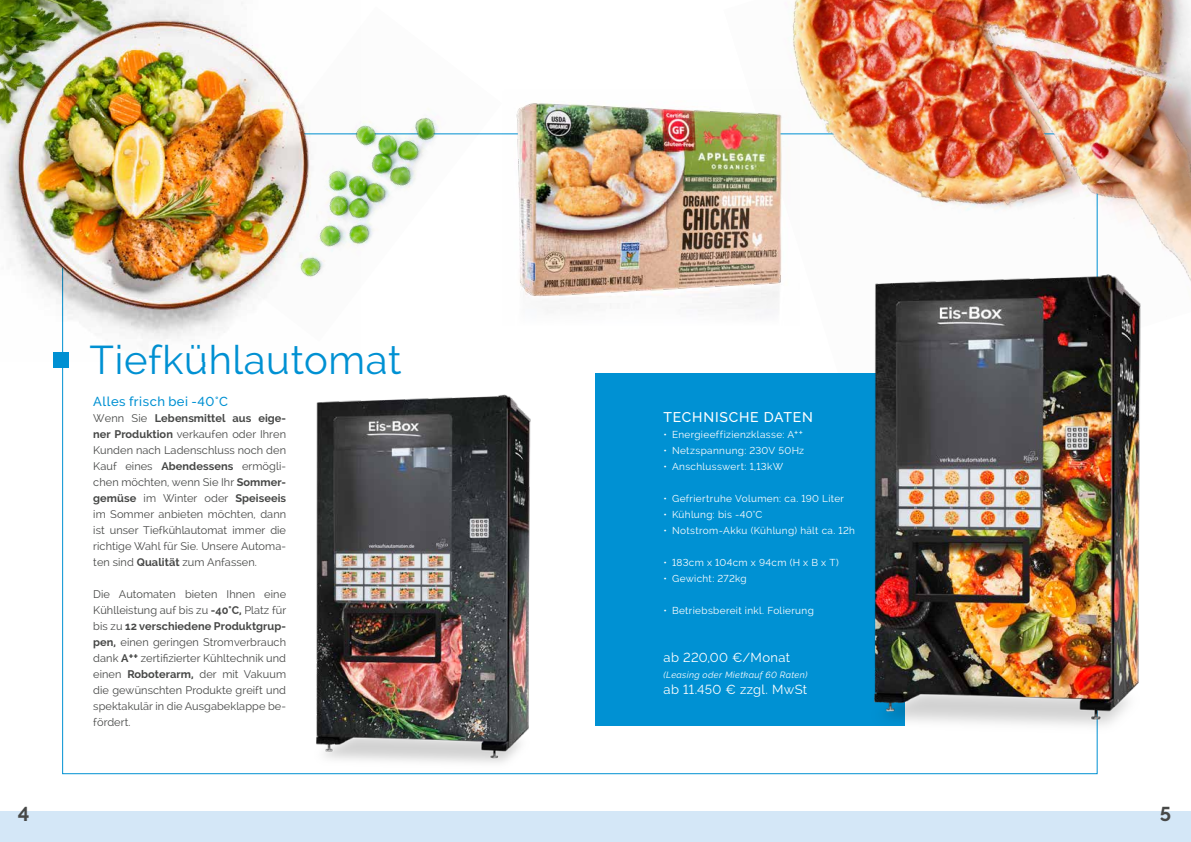
<style>
.page{position:relative;width:1191px;height:842px;background:#fff}
.page>*{position:absolute;margin:0;border:0;box-sizing:border-box;transform-origin:0 0}
.t1{font:40px "Raleway";letter-spacing:.015em;color:#0091d3}
.t2{font:700 20px "Raleway";color:#474847}
.t3{font:500 14px "Raleway";letter-spacing:.055em;color:#fff}
.t4{font:13px "Raleway";letter-spacing:.025em;color:#fff}
.t5{font:500 13px "Raleway";letter-spacing:.04em;color:#0091d3}
.t6{font:11px/16px "Raleway";letter-spacing:.005em;color:#474847;text-align:justify}
.t7{font:10px "Raleway";letter-spacing:.035em;color:#fff}
.t8{font:italic 9px "Raleway";letter-spacing:.04em;color:#fff}
.s1{font-weight:700}
</style>
<div class="page">
<div style="left:0;top:811px;width:1191px;height:31px;background:#d4e7f7"></div>
<img style="left:723px;top:0;width:468px;height:374px">
<div style="left:54px;top:352px;width:15px;height:16px;background:#0091d3"></div>
<img style="left:360px;top:109px;width:142px;height:136px">
<img style="left:0;top:0;width:360px;height:361px">
<div style="left:595px;top:374px;width:309px;height:352px;background:#0091d3"></div>
<img style="left:502px;top:90px;width:298px;height:236px">
<img style="left:839px;top:265px;width:335px;height:496px">
<img style="left:288px;top:394px;width:269px;height:381px">
<h1 class="t1" style="left:90px;top:336px;width:313px">Tiefkühlautomat</h1>
<p class="t5" style="left:93px;top:394px;width:136px">Alles frisch bei -40°C</p>
<p class="t6" style="left:93px;top:410px;width:194px">Wenn Sie <span class="s1">Lebensmittel aus eige&shy;ner Produktion</span> verkaufen oder Ihren Kunden nach Ladenschluss noch den Kauf eines <span class="s1">Abendessens</span> ermögli&shy;chen möchten, wenn Sie Ihr <span class="s1">Sommer&shy;gemüse</span> im Winter oder <span class="s1">Speiseeis </span>im Sommer anbieten möchten, dann ist unser Tiefkühlautomat immer die richtige Wahl für Sie. Unsere Automa&shy;ten sind <span class="s1">Qualität</span> zum Anfassen.</p>
<p class="t6" style="left:93px;top:586px;width:195px">Die Automaten bieten Ihnen eine Kühlleistung auf bis zu <span class="s1">-40°C,</span> Platz für bis zu <span class="s1">12 verschiedene Produktgrup&shy;pen,</span> einen geringen Stromverbrauch dank <span class="s1">A</span><sup>++</sup> zertifizierter Kühltechnik und einen <span class="s1">Roboterarm,</span> der mit Vakuum die gewünschten Produkte greift und spektakulär in die Ausgabeklappe be&shy;fördert.</p>
<p class="t3" style="left:663px;top:409px;width:151px">TECHNISCHE DATEN</p>
<p class="t7" style="left:663px;top:428px;width:141px">• Energieeffizienzklasse: A++</p>
<p class="t7" style="left:663px;top:444px;width:142px">• Netzspannung: 230V 50Hz</p>
<p class="t7" style="left:663px;top:460px;width:121px">• Anschlusswert: 1,13kW</p>
<p class="t7" style="left:663px;top:492px;width:182px">• Gefriertruhe Volumen: ca. 190 Liter</p>
<p class="t7" style="left:663px;top:508px;width:100px">• Kühlung: bis -40°C</p>
<p class="t7" style="left:663px;top:524px;width:193px">• Notstrom-Akku (Kühlung) hält ca. 12h</p>
<p class="t7" style="left:663px;top:556px;width:177px">• 183cm x 104cm x 94cm (H x B x T)</p>
<p class="t7" style="left:663px;top:572px;width:85px">• Gewicht: 272kg</p>
<p class="t7" style="left:663px;top:604px;width:152px">• Betriebsbereit inkl. Folierung</p>
<p class="t4" style="left:663px;top:649px;width:128px">ab 220,00 €/Monat</p>
<p class="t8" style="left:663px;top:669px;width:145px">(Leasing oder Mietkauf 60 Raten)</p>
<p class="t4" style="left:663px;top:681px;width:145px">ab 11.450 € zzgl. MwSt</p>
<h2 class="t2" style="left:18px;top:802px;width:13px">4</h2>
<h2 class="t2" style="left:1159px;top:802px;width:13px">5</h2>
</div>
